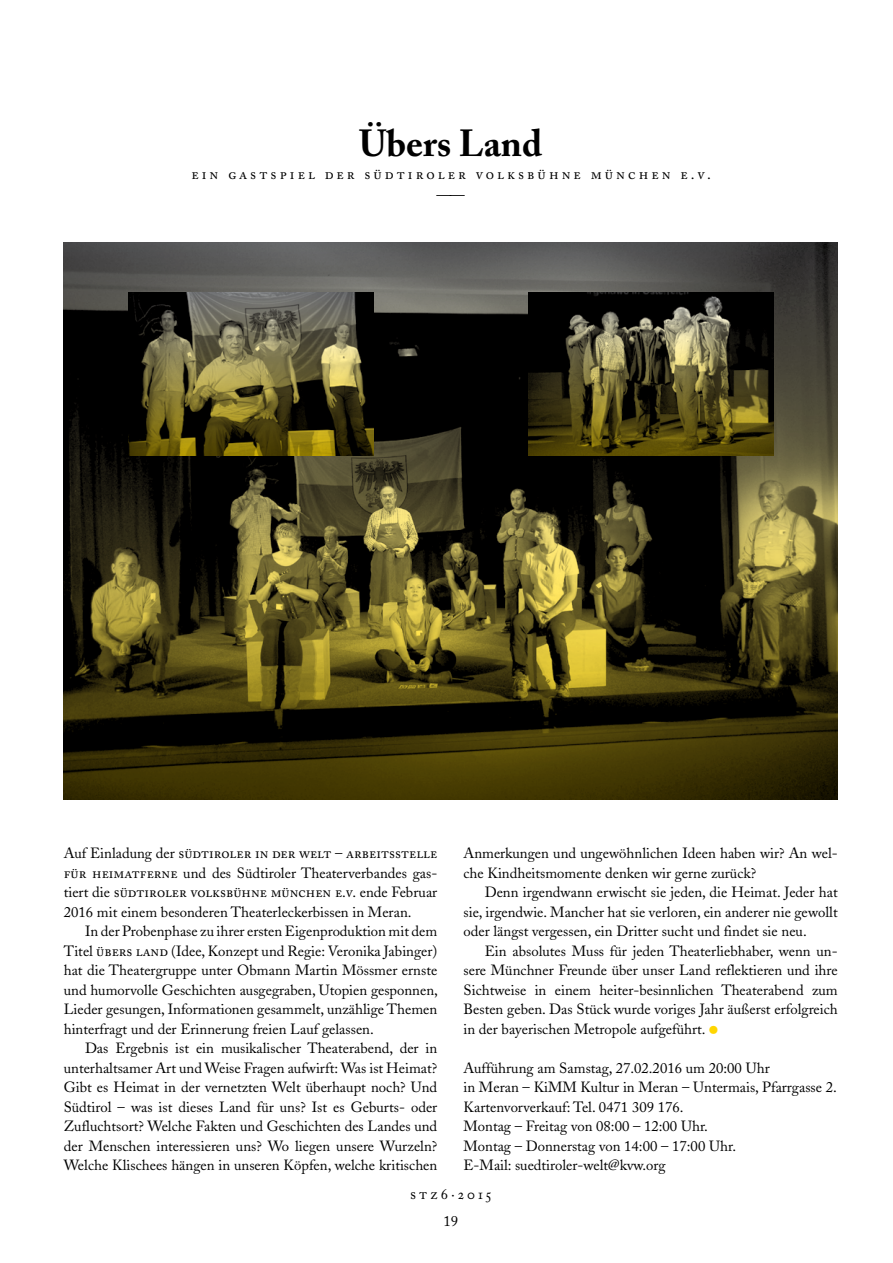
<style>
.page{position:relative;width:893px;height:1263px;background:#fff}
.page>*{position:absolute;margin:0;border:0;box-sizing:border-box;transform-origin:0 0}
.t1{font:700 37.5px "Adobe Caslon";color:#000}
.t2{font:15px/21px "Adobe Caslon Regular SC";letter-spacing:.2em;color:#000;text-align:center}
.t3{font:14.7px/19.5px "Adobe Caslon";color:#000}
.t4{font:14.7px "Adobe Caslon Regular SC";color:#000}
.s1{font-family:"Adobe Caslon"}
.s2{font-family:"Adobe Caslon Regular SC"}
.s3{font-family:"Univers";font-weight:700;font-stretch:condensed;font-size:22.5px;color:#ffd600}
</style>
<div class="page">
<img style="left:64px;top:242px;width:774px;height:558px">
<img style="left:528px;top:292px;width:245px;height:164px">
<img style="left:128px;top:293px;width:245px;height:163px">
<h1 class="t1" style="left:359px;top:120px;width:185px">Übers Land</h1>
<p class="t2" style="left:191px;top:163px;width:521px">ein gastspiel der südtiroler volksbühne münchen e.v. ——</p>
<p class="t4" style="left:64px;top:844px;width:375px"><span class="s1">Auf Einladung der</span> südtiroler in der welt – arbeitsstelle</p>
<p class="t3" style="left:64px;top:863px;width:375px"><span class="s2">für heimatferne</span> und des Südtiroler Theaterverbandes gas-</p>
<p class="t4" style="left:64px;top:883px;width:375px"><span class="s1">tiert die</span> südtiroler volksbühne münchen e.v. <span class="s1">ende Februar</span></p>
<p class="t3" style="left:64px;top:902px;width:349px">2016 mit einem besonderen Theaterleckerbissen in Meran.</p>
<p class="t3" style="left:85px;top:921px;width:354px">In der Probenphase zu ihrer ersten Eigenproduktion mit dem</p>
<p class="t3" style="left:64px;top:941px;width:375px">Titel <span class="s2">übers land</span> (Idee, Konzept und Regie: Veronika Jabinger)</p>
<p class="t3" style="left:64px;top:960px;width:375px">hat die Theatergruppe unter Obmann Martin Mössmer ernste</p>
<p class="t3" style="left:64px;top:980px;width:376px">und humorvolle Geschichten ausgegraben, Utopien gesponnen,</p>
<p class="t3" style="left:64px;top:1000px;width:375px">Lieder gesungen, Informationen gesammelt, unzählige Themen</p>
<p class="t3" style="left:64px;top:1019px;width:312px">hinterfragt und der Erinnerung freien Lauf gelassen.</p>
<p class="t3" style="left:85px;top:1039px;width:354px">Das Ergebnis ist ein musikalischer Theaterabend, der in</p>
<p class="t3" style="left:64px;top:1058px;width:375px">unterhaltsamer Art und Weise Fragen aufwirft: Was ist Heimat?</p>
<p class="t3" style="left:64px;top:1078px;width:375px">Gibt es Heimat in der vernetzten Welt überhaupt noch? Und</p>
<p class="t3" style="left:64px;top:1097px;width:375px">Südtirol – was ist dieses Land für uns? Ist es Geburts- oder</p>
<p class="t3" style="left:64px;top:1117px;width:375px">Zufluchtsort? Welche Fakten und Geschichten des Landes und</p>
<p class="t3" style="left:64px;top:1136px;width:375px">der Menschen interessieren uns? Wo liegen unsere Wurzeln?</p>
<p class="t3" style="left:64px;top:1156px;width:375px">Welche Klischees hängen in unseren Köpfen, welche kritischen</p>
<p class="t3" style="left:463px;top:844px;width:376px">Anmerkungen und ungewöhnlichen Ideen haben wir? An wel&shy;che Kindheitsmomente denken wir gerne zurück?</p>
<p class="t3" style="left:463px;top:882px;width:376px;text-align:justify;text-indent:21px">Denn irgendwann erwischt sie jeden, die Heimat. Jeder hat sie, irgendwie. Mancher hat sie verloren, ein anderer nie gewollt oder längst vergessen, ein Dritter sucht und findet sie neu.</p>
<p class="t3" style="left:463px;top:941px;width:376px;text-align:justify;text-indent:21px">Ein absolutes Muss für jeden Theaterliebhaber, wenn un&shy;sere Münchner Freunde über unser Land reflektieren und ihre Sichtweise in einem heiter-besinnlichen Theaterabend zum Besten geben. Das Stück wurde voriges Jahr äußerst erfolgreich in der bayerischen Metropole aufgeführt. <span class="s3">•</span></p>
<p class="t3" style="left:463px;top:1058px;width:375px">Aufführung am Samstag, 27.02.2016 um 20:00 Uhr<br>in Meran – KiMM Kultur in Meran – Untermais, Pfarrgasse 2.<br>Kartenvorverkauf: Tel. 0471 309 176.<br>Montag – Freitag von 08:00 – 12:00 Uhr.<br>Montag – Donnerstag von 14:00 – 17:00 Uhr.<br>E-Mail: suedtiroler-welt@kvw.org</p>
<p class="t2" style="left:410px;top:1184px;width:83px">stz6·2015</p>
<p class="t3" style="left:443px;top:1211px;width:16px">19</p>
</div>
